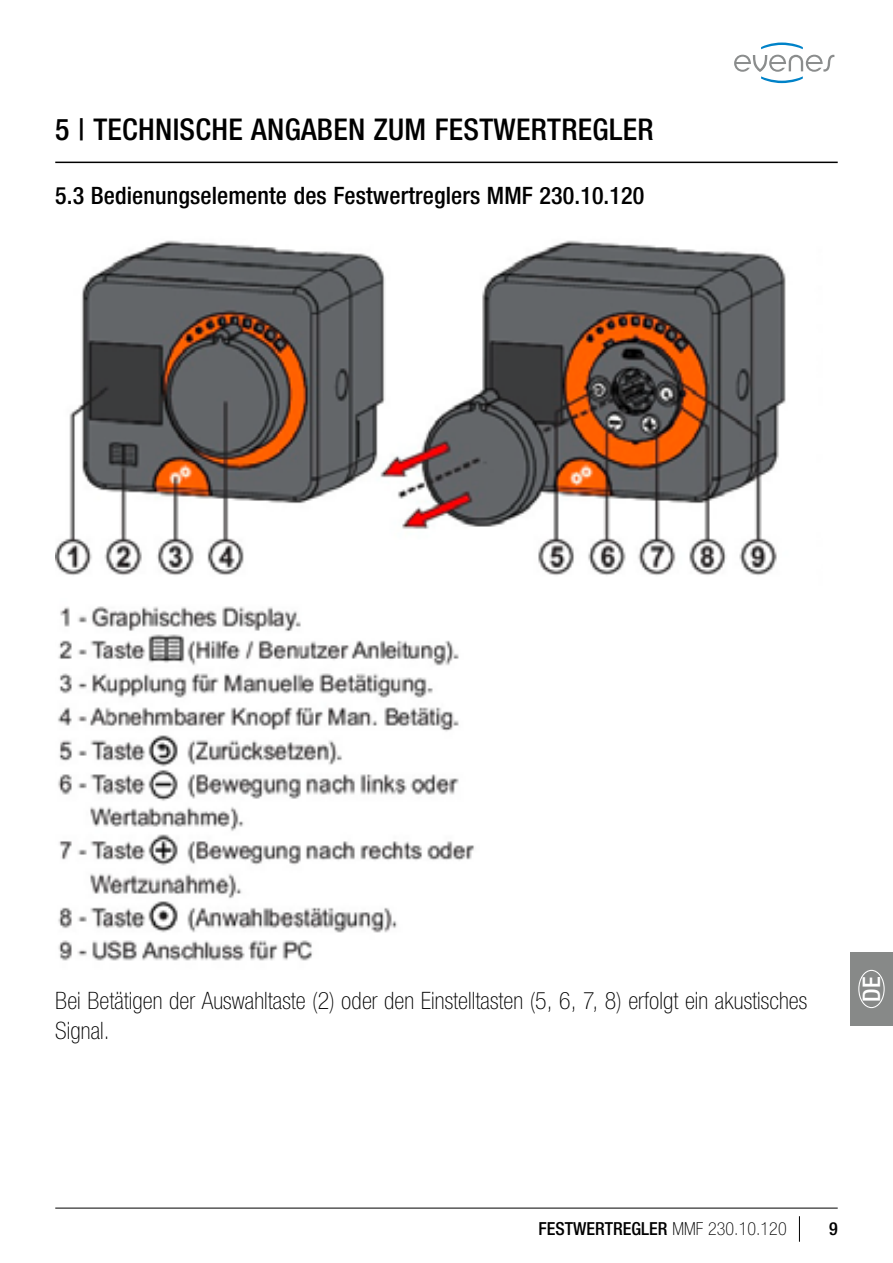
<style>
.page{position:relative;width:893px;height:1263px;background:#fff}
.page>*{position:absolute;margin:0;border:0;box-sizing:border-box;transform-origin:0 0}
.t1{font:500 condensed 30px "Helvetica Neue LT Pro";letter-spacing:.01em;color:#000}
.t2{font:500 condensed 24.3px "Helvetica Neue LT Pro";color:#fff}
.t3{font:100 condensed 24px/30px "Helvetica Neue LT Pro";letter-spacing:.005em;color:#000}
.t4{font:500 condensed 24px "Helvetica Neue LT Pro";letter-spacing:.005em;color:#000}
.t5{font:500 condensed 18px "Helvetica Neue LT Pro";color:#000}
.s1{font-weight:100}
</style>
<div class="page">
<hr style="left:55px;top:1207px;width:783px;height:1px;background:#000">
<svg style="left:799px;top:1216px;width:1px;height:26px"></svg>
<svg style="left:734px;top:55px;width:100px;height:28px"></svg>
<svg style="left:761px;top:43px;width:42px;height:6px"></svg>
<div style="left:850px;top:952px;width:43px;height:74px;background:#878988"></div>
<div style="left:858px;top:970px;width:27px;height:38px;border:1px solid #fff;border-radius:50%"></div>
<hr style="left:55px;top:162px;width:783px;height:1px;background:#000">
<img style="left:56px;top:240px;width:730px;height:336px">
<img style="left:58px;top:606px;width:416px;height:355px">
<p class="t1" style="left:55px;top:112px;width:600px">5 | TECHNISCHE ANGABEN ZUM FESTWERTREGLER</p>
<p class="t4" style="left:55px;top:181px;width:591px">5.3 Bedienungselemente des Festwertreglers MMF 230.10.120</p>
<p class="t3" style="left:55px;top:985px;width:753px">Bei Betätigen der Auswahltaste (2) oder den Einstelltasten (5, 6, 7, 8) erfolgt ein akustisches<br>Signal.</p>
<p class="t2" style="left:857px;top:1001px;width:27px;rotate:-90deg">DE</p>
<p class="t5" style="left:539px;top:1218px;width:250px">FESTWERTREGLER <span class="s1">MMF 230.10.120</span></p>
<p class="t5" style="left:829px;top:1218px;width:10px">9</p>
</div>
